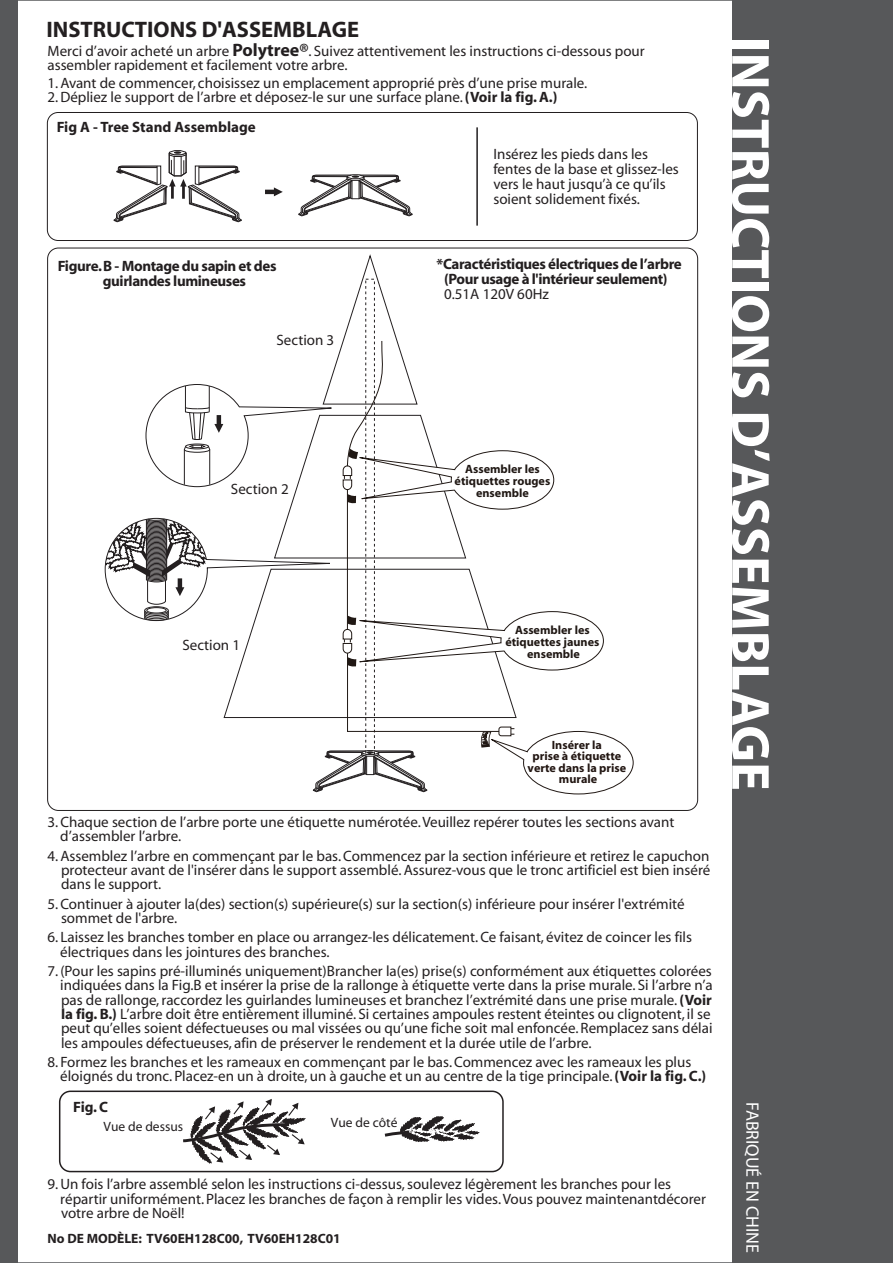
<style>
.page{position:relative;width:893px;height:1263px;background:#fff}
.page>*{position:absolute;margin:0;border:0;box-sizing:border-box;transform-origin:0 0}
.t1{font:700 54px "Myriad";color:#fff}
.t2{font:700 22.5px "Myriad";color:#231f20}
.t3{font:18px "Myriad";color:#fff}
.t4{font:15px/14.2px "Myriad";color:#231f20}
.t5{font:700 15px/15px "Myriad";letter-spacing:-.025em;color:#231f20;text-align:center}
.t6{font:700 15px "Myriad";color:#231f20}
.t7{font:700 13.5px "Myriad";color:#231f20}
.t8{font:13.5px "Myriad";color:#231f20}
.t9{font:700 12px/12px "Myriad";color:#201814;text-align:center}
.t10{font:700 12px/11.2px "Myriad";color:#221612;text-align:center}
.s1{font-weight:700;font-size:18px}
.s2{font-weight:700}
</style>
<div class="page">
<div style="left:59px;top:1090px;width:445px;height:82px;border:2px solid #231f20;border-radius:11px"></div>
<svg style="left:384px;top:1116px;width:96px;height:26px"></svg>
<svg style="left:183px;top:1099px;width:123px;height:65px"></svg>
<div style="left:732px;top:0;width:161px;height:1263px;background:#57585a"></div>
<div style="left:0;top:0;width:17px;height:1263px;background:#57585a"></div>
<svg style="left:286px;top:255px;width:168px;height:263px"></svg>
<div style="left:365px;top:279px;width:10px;height:475px;border:1px dashed #231f20"></div>
<hr style="left:347px;top:490px;width:1px;height:139px;background:#201814">
<svg style="left:145px;top:384px;width:187px;height:103px"></svg>
<svg style="left:342px;top:340px;width:212px;height:170px"></svg>
<svg style="left:104px;top:518px;width:530px;height:277px"></svg>
<div style="left:47px;top:112px;width:651px;height:129px;border:1px solid #231f20;border-radius:11px"></div>
<hr style="left:476px;top:127px;width:2px;height:99px;background:#231f20">
<svg style="left:265px;top:187px;width:18px;height:9px"></svg>
<svg style="left:298px;top:174px;width:115px;height:43px"></svg>
<svg style="left:113px;top:150px;width:129px;height:73px"></svg>
<h2 class="t2" style="left:46px;top:18px;width:314px">INSTRUCTIONS D'ASSEMBLAGE</h2>
<p class="t4" style="left:48px;top:44px;width:599px">Merci d’avoir acheté un arbre <span class="s1">Polytree®</span>. Suivez attentivement les instructions ci-dessous pour assembler rapidement et facilement votre arbre.</p>
<p class="t4" style="left:48px;top:77px;width:541px">1. Avant de commencer, choisissez un emplacement approprié près d’une prise murale.</p>
<p class="t4" style="left:48px;top:91px;width:512px">2. Dépliez le support de l’arbre et déposez-le sur une surface plane. <span class="s2">(Voir la fig. A.)</span></p>
<p class="t6" style="left:57px;top:119px;width:201px">Fig A - Tree Stand Assemblage</p>
<p class="t5" style="left:103px;top:259px;width:175px;text-align:left;text-indent:-45px">Figure. B - Montage du sapin et des guirlandes lumineuses</p>
<p class="t4" style="left:276px;top:334px;width:59px">Section 3</p>
<p class="t4" style="left:231px;top:482px;width:59px">Section 2</p>
<p class="t4" style="left:182px;top:638px;width:59px">Section 1</p>
<p class="t4" style="left:493px;top:147px;width:187px;line-height:15px">Insérez les pieds dans les fentes de la base et glissez-les vers le haut jusqu’à ce qu’ils soient solidement fixés.</p>
<p class="t5" style="left:437px;top:257px;width:247px">*Caractéristiques électriques de l’arbre (Pour usage à l'intérieur seulement)</p>
<p class="t4" style="left:444px;top:287px;width:106px">0.51A 120V 60Hz</p>
<p class="t9" style="left:455px;top:463px;width:97px">Assembler les étiquettes rouges ensemble</p>
<p class="t9" style="left:505px;top:625px;width:96px">Assembler les étiquettes jaunes ensemble</p>
<p class="t10" style="left:528px;top:740px;width:100px">Insérer la<br>prise à étiquette verte dans la prise murale</p>
<p class="t4" style="left:60px;top:815px;width:616px;text-indent:-13px">3. Chaque section de l’arbre porte une étiquette numérotée. Veuillez repérer toutes les sections avant d’assembler l’arbre.</p>
<p class="t4" style="left:61px;top:849px;width:651px;text-align:justify;text-indent:-14px">4. Assemblez l’arbre en commençant par le bas. Commencez par la section inférieure et retirez le capuchon protecteur avant de l'insérer dans le support assemblé. Assurez-vous que le tronc artificiel est bien inséré dans le support.</p>
<p class="t4" style="left:61px;top:897px;width:625px;text-indent:-14px">5. Continuer à ajouter la(des) section(s) supérieure(s) sur la section(s) inférieure pour insérer l'extrémité sommet de l'arbre.</p>
<p class="t4" style="left:60px;top:931px;width:633px;text-indent:-13px">6. Laissez les branches tomber en place ou arrangez-les délicatement. Ce faisant, évitez de coincer les fils électriques dans les jointures des branches.</p>
<p class="t4" style="left:60px;top:965px;width:654px;text-indent:-13px">7. (Pour les sapins pré-illuminés uniquement)Brancher la(es) prise(s) conformément aux étiquettes colorées indiquées dans la Fig.B et insérer la prise de la rallonge à étiquette verte dans la prise murale. Si l’arbre n’a pas de rallonge, raccordez les guirlandes lumineuses et branchez l’extrémité dans une prise murale. <span class="s2">(Voir la fig. B.)</span> L’arbre doit être entièrement illuminé. Si certaines ampoules restent éteintes ou clignotent, il se peut qu’elles soient défectueuses ou mal vissées ou qu’une fiche soit mal enfoncée. Remplacez sans délai les ampoules défectueuses, afin de préserver le rendement et la durée utile de l’arbre.</p>
<p class="t4" style="left:60px;top:1055px;width:647px;text-indent:-13px">8. Formez les branches et les rameaux en commençant par le bas. Commencez avec les rameaux les plus éloignés du tronc. Placez-en un à droite, un à gauche et un au centre de la tige principale. <span class="s2">(Voir la fig. C.)</span></p>
<p class="t5" style="left:73px;top:1100px;width:37px">Fig. C</p>
<p class="t8" style="left:104px;top:1120px;width:81px">Vue de dessus</p>
<p class="t8" style="left:331px;top:1116px;width:68px">Vue de côté</p>
<p class="t4" style="left:60px;top:1178px;width:647px;text-indent:-13px">9. Un fois l’arbre assemblé selon les instructions ci-dessus, soulevez légèrement les branches pour les répartir uniformément. Placez les branches de façon à remplir les vides. Vous pouvez maintenantdécorer votre arbre de Noël!</p>
<p class="t7" style="left:48px;top:1232px;width:295px">No DE MODÈLE: TV60EH128C00, TV60EH128C01</p>
<h1 class="t1" style="left:778px;top:37px;width:755px;rotate:90deg">INSTRUCTIONS D’ASSEMBLAGE</h1>
<p class="t3" style="left:761px;top:1102px;width:152px;rotate:90deg">FABRIQUÉ EN CHINE</p>
</div>
